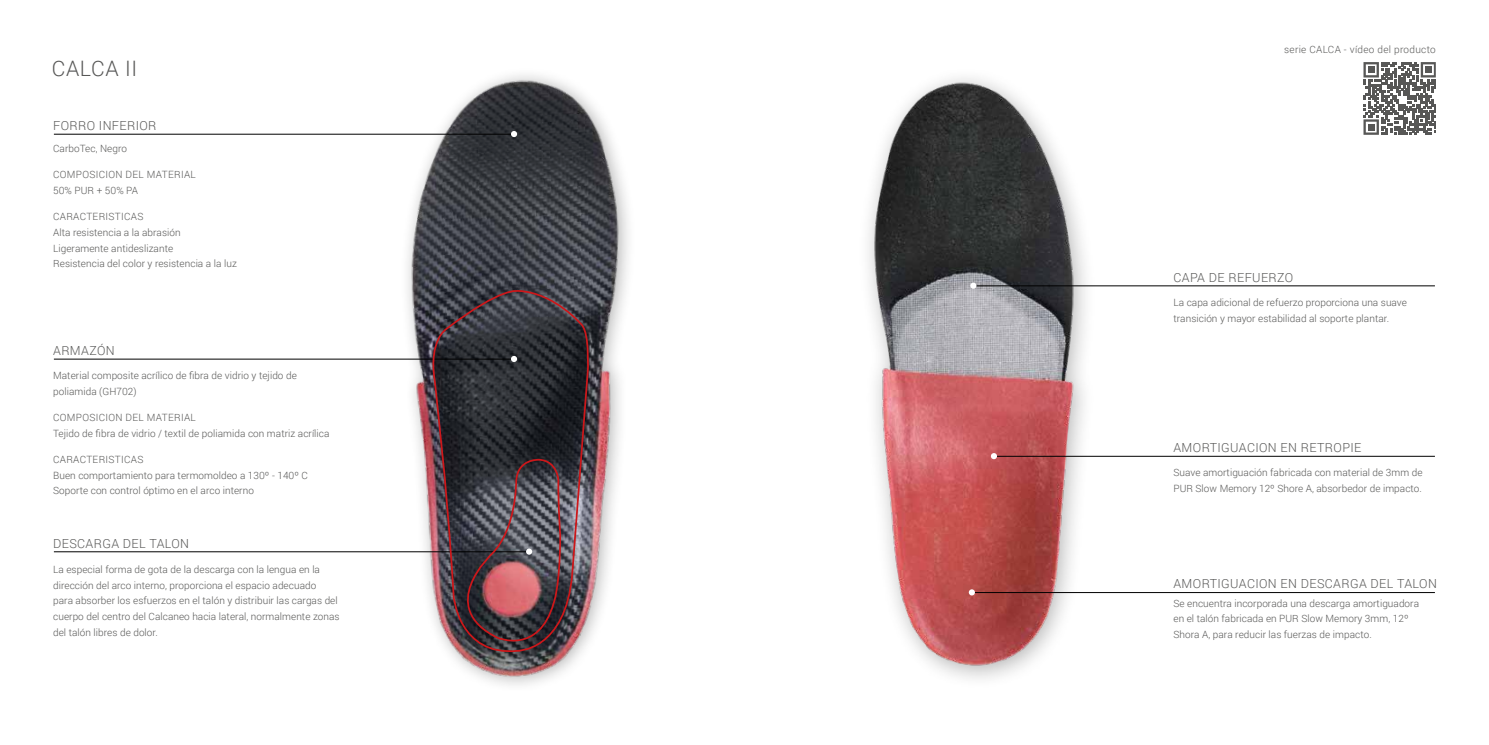
<style>
.page{position:relative;width:1489px;height:745px;background:#fff}
.page>*{position:absolute;margin:0;border:0;box-sizing:border-box;transform-origin:0 0}
.t1{font:300 21.25px "Roboto";letter-spacing:.03em;color:#575756}
.t2{font:300 12.5px "Roboto";letter-spacing:.03em;color:#575756}
.t3{font:300 10px/15.6px "Roboto";letter-spacing:.005em;color:#575756}
.t4{font:300 10px/15.6px "Roboto";letter-spacing:.03em;color:#575756}
</style>
<div class="page">
<div style="left:857px;top:66px;width:239px;height:623px;background:#000;opacity:.3"></div>
<img style="left:857px;top:66px;width:245px;height:603px">
<img style="left:352px;top:75px;width:277px;height:610px">
<hr style="left:54px;top:134px;width:462px;height:1px;background:#000">
<svg style="left:511px;top:131px;width:6px;height:6px"></svg>
<hr style="left:54px;top:358px;width:462px;height:1px;background:#000">
<hr style="left:54px;top:551px;width:475px;height:1px;background:#000">
<hr style="left:994px;top:456px;width:440px;height:1px;background:#000">
<svg style="left:990px;top:453px;width:6px;height:6px"></svg>
<hr style="left:972px;top:592px;width:462px;height:1px;background:#000">
<svg style="left:968px;top:589px;width:6px;height:6px"></svg>
<hr style="left:973px;top:285px;width:461px;height:1px;background:#000">
<svg style="left:970px;top:282px;width:6px;height:6px"></svg>
<div style="left:419px;top:277px;width:188px;height:393px;background:#000;opacity:.3"></div>
<svg style="left:429px;top:285px;width:160px;height:371px;background:#4f4249"></svg>
<svg style="left:1363px;top:62px;width:72px;height:73px"></svg>
<div style="left:1367px;top:66px;width:7px;height:7px;background:#575756"></div>
<div style="left:1424px;top:66px;width:7px;height:7px;background:#575756"></div>
<div style="left:1367px;top:124px;width:7px;height:6px;background:#575756"></div>
<h1 class="t1" style="left:52px;top:53px;width:87px">CALCA II</h1>
<p class="t2" style="left:53px;top:117px;width:105px">FORRO INFERIOR</p>
<p class="t3" style="left:53px;top:140px;width:75px">CarboTec, Negro</p>
<p class="t4" style="left:53px;top:167px;width:144px">COMPOSICION DEL MATERIAL<br>50% PUR + 50% PA</p>
<p class="t3" style="left:53px;top:208px;width:185px">CARACTERISTICAS<br>Alta resistencia a la abrasión<br>Ligeramente antideslizante<br>Resistencia del color y resistencia a la luz</p>
<p class="t2" style="left:53px;top:341px;width:63px">ARMAZÓN</p>
<p class="t3" style="left:53px;top:367px;width:245px">Material composite acrílico de fibra de vidrio y tejido de poliamida (GH702)</p>
<p class="t3" style="left:53px;top:409px;width:278px">COMPOSICION DEL MATERIAL<br>Tejido de fibra de vidrio / textil de poliamida con matriz acrílica</p>
<p class="t3" style="left:53px;top:451px;width:256px">CARACTERISTICAS<br>Buen comportamiento para termomoldeo a 130º - 140º C<br>Soporte con control óptimo en el arco interno</p>
<p class="t2" style="left:53px;top:534px;width:137px">DESCARGA DEL TALON</p>
<p class="t3" style="left:53px;top:561px;width:288px">La especial forma de gota de la descarga con la lengua en la dirección del arco interno, proporciona el espacio adecuado<br>para absorber los esfuerzos en el talón y distribuir las cargas del cuerpo del centro del Calcaneo hacia lateral, normalmente zonas del talón libres de dolor.</p>
<p class="t4" style="left:1283px;top:41px;width:153px">serie CALCA - vídeo del producto</p>
<p class="t2" style="left:1173px;top:268px;width:121px">CAPA DE REFUERZO</p>
<p class="t3" style="left:1173px;top:294px;width:235px">La capa adicional de refuerzo proporciona una suave transición y mayor estabilidad al soporte plantar.</p>
<p class="t2" style="left:1173px;top:438px;width:189px">AMORTIGUACION EN RETROPIE</p>
<p class="t3" style="left:1173px;top:464px;width:250px">Suave amortiguación fabricada con material de 3mm de<br>PUR Slow Memory 12º Shore A, absorbedor de impacto.</p>
<p class="t2" style="left:1173px;top:575px;width:265px">AMORTIGUACION EN DESCARGA DEL TALON</p>
<p class="t3" style="left:1173px;top:594px;width:247px">Se encuentra incorporada una descarga amortiguadora en el talón fabricada en PUR Slow Memory 3mm, 12º<br>Shora A, para reducir las fuerzas de impacto.</p>
</div>
